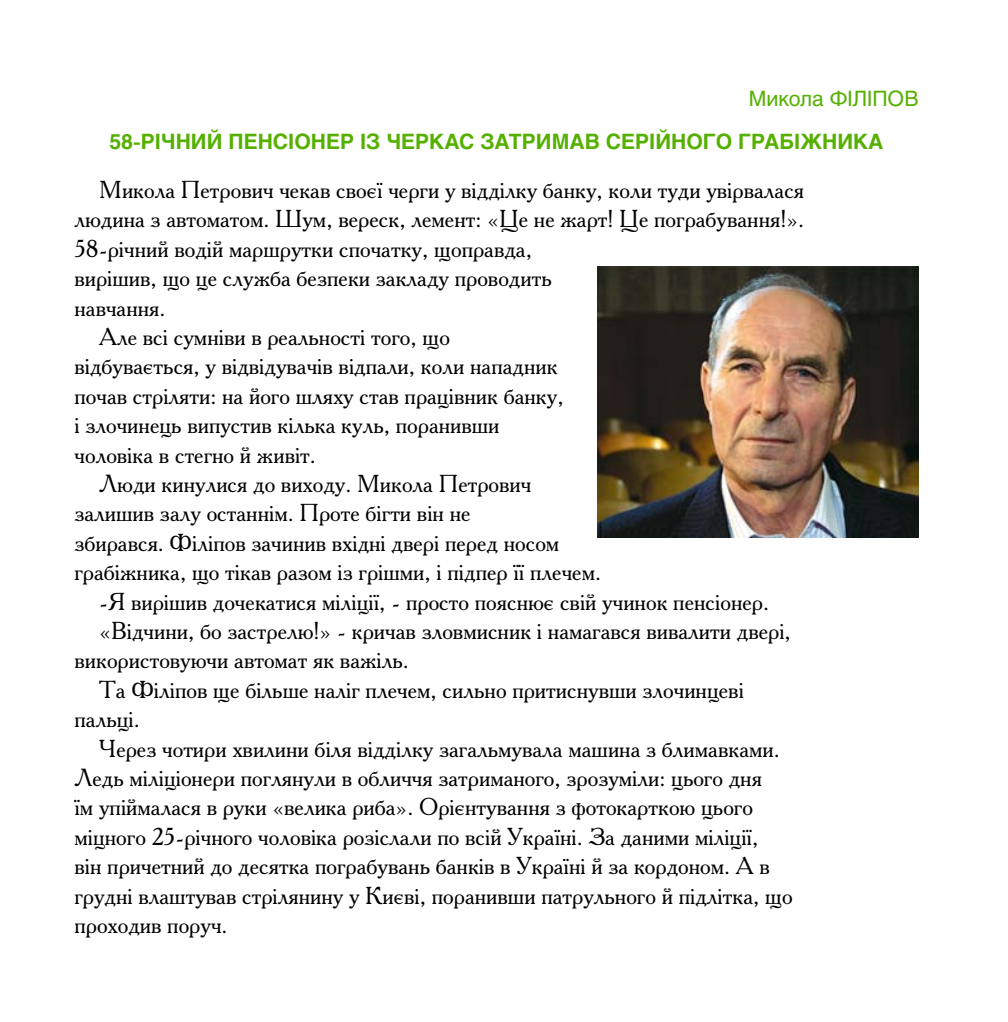
<style>
.page{position:relative;width:1008px;height:1022px;background:#fff}
.page>*{position:absolute;margin:0;border:0;box-sizing:border-box;transform-origin:0 0}
.t1{font:24.5px "Academy C";color:#000}
.t2{font:700 21px "Helios";color:#55b000}
.t3{font:21px "Helios";color:#55b000}
</style>
<div class="page">
<img style="left:597px;top:266px;width:321px;height:271px">
<p class="t3" style="left:748px;top:86px;width:171px">Микола ФІЛІПОВ</p>
<p class="t2" style="left:109px;top:129px;width:775px">58-РІЧНИЙ ПЕНСІОНЕР ІЗ ЧЕРКАС ЗАТРИМАВ СЕРІЙНОГО ГРАБІЖНИКА</p>
<p class="t1" style="left:99px;top:174px;width:706px">Микола Петрович чекав своєї черги у відділку банку, коли туди увірвалася</p>
<p class="t1" style="left:74px;top:204px;width:730px">людина з автоматом. Шум, вереск, лемент: «Це не жарт! Це пограбування!».</p>
<p class="t1" style="left:74px;top:233px;width:459px">58-річний водій маршрутки спочатку, щоправда,</p>
<p class="t1" style="left:74px;top:262px;width:478px">вирішив, що це служба безпеки закладу проводить</p>
<p class="t1" style="left:74px;top:292px;width:92px">навчання.</p>
<p class="t1" style="left:99px;top:321px;width:352px">Але всі сумніви в реальності того, що</p>
<p class="t1" style="left:74px;top:351px;width:484px">відбувається, у відвідувачів відпали, коли нападник</p>
<p class="t1" style="left:74px;top:380px;width:490px">почав стріляти: на його шляху став працівник банку,</p>
<p class="t1" style="left:74px;top:409px;width:426px">і злочинець випустив кілька куль, поранивши</p>
<p class="t1" style="left:74px;top:439px;width:243px">чоловіка в стегно й живіт.</p>
<p class="t1" style="left:99px;top:468px;width:433px">Люди кинулися до виходу. Микола Петрович</p>
<p class="t1" style="left:74px;top:498px;width:397px">залишив залу останнім. Проте бігти він не</p>
<p class="t1" style="left:74px;top:527px;width:486px">збирався. Філіпов зачинив вхідні двері перед носом</p>
<p class="t1" style="left:74px;top:556px;width:528px">грабіжника, що тікав разом із грішми, і підпер її плечем.</p>
<p class="t1" style="left:99px;top:586px;width:671px">-Я вирішив дочекатися міліції, - просто пояснює свій учинок пенсіонер.</p>
<p class="t1" style="left:99px;top:615px;width:692px">«Відчини, бо застрелю!» - кричав зловмисник і намагався вивалити двері,</p>
<p class="t1" style="left:74px;top:645px;width:336px">використовуючи автомат як важіль.</p>
<p class="t1" style="left:99px;top:674px;width:645px">Та Філіпов ще більше наліг плечем, сильно притиснувши злочинцеві</p>
<p class="t1" style="left:74px;top:703px;width:67px">пальці.</p>
<p class="t1" style="left:99px;top:733px;width:681px">Через чотири хвилини біля відділку загальмувала машина з блимавками.</p>
<p class="t1" style="left:74px;top:762px;width:688px">Ледь міліціонери поглянули в обличчя затриманого, зрозуміли: цього дня</p>
<p class="t1" style="left:74px;top:792px;width:679px">їм упіймалася в руки «велика риба». Орієнтування з фотокарткою цього</p>
<p class="t1" style="left:74px;top:821px;width:685px">міцного 25-річного чоловіка розіслали по всій Україні. За даними міліції,</p>
<p class="t1" style="left:74px;top:850px;width:696px">він причетний до десятка пограбувань банків в Україні й за кордоном. А в</p>
<p class="t1" style="left:74px;top:880px;width:719px">грудні влаштував стрілянину у Києві, поранивши патрульного й підлітка, що</p>
<p class="t1" style="left:74px;top:909px;width:154px">проходив поруч.</p>
</div>
